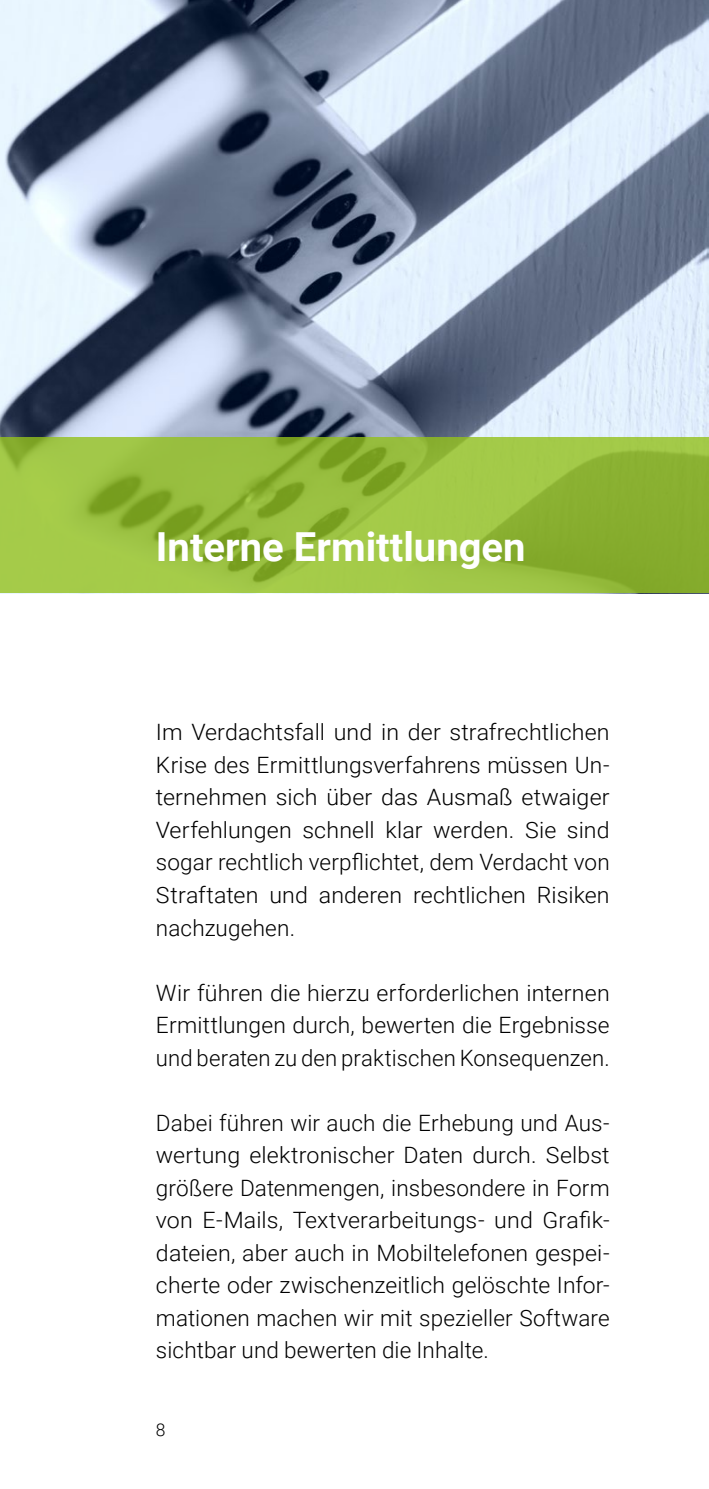
<style>
.page{position:relative;width:709px;height:1489px;background:#fff}
.page>*{position:absolute;margin:0;border:0;box-sizing:border-box;transform-origin:0 0}
.t1{font:700 40px "Roboto";color:#fff}
.t2{font:300 22.5px/32.5px "Roboto";letter-spacing:.005em;color:#000;text-align:justify}
.t3{font:300 17.5px "Roboto";color:#000}
</style>
<div class="page">
<img style="left:0;top:0;width:709px;height:437px">
<svg style="left:0;top:437px;width:709px;height:156px;background:#95bc3c"></svg>
<h1 class="t1" style="left:156px;top:518px;width:371px">Interne Ermittlungen</h1>
<p class="t2" style="left:156px;top:715px;width:455px">Im Verdachtsfall und in der strafrechtlichen Krise des Ermittlungsverfahrens müssen Un&shy;ternehmen sich über das Ausmaß etwaiger Verfehlungen schnell klar werden. Sie sind sogar rechtlich verpflichtet, dem Verdacht von Straftaten und anderen rechtlichen Risiken nachzugehen.</p>
<p class="t2" style="left:156px;top:975px;width:455px">Wir führen die hierzu erforderlichen internen Ermittlungen durch, bewerten die Ergebnisse und beraten zu den praktischen Konsequenzen.</p>
<p class="t2" style="left:156px;top:1105px;width:455px">Dabei führen wir auch die Erhebung und Aus&shy;wertung elektronischer Daten durch. Selbst größere Datenmengen, insbesondere in Form von E-Mails, Textverarbeitungs- und Grafik&shy;dateien, aber auch in Mobiltelefonen gespei&shy;cherte oder zwischenzeitlich gelöschte Infor&shy;mationen machen wir mit spezieller Software sichtbar und bewerten die Inhalte.</p>
<p class="t3" style="left:156px;top:1417px;width:11px">8</p>
</div>
